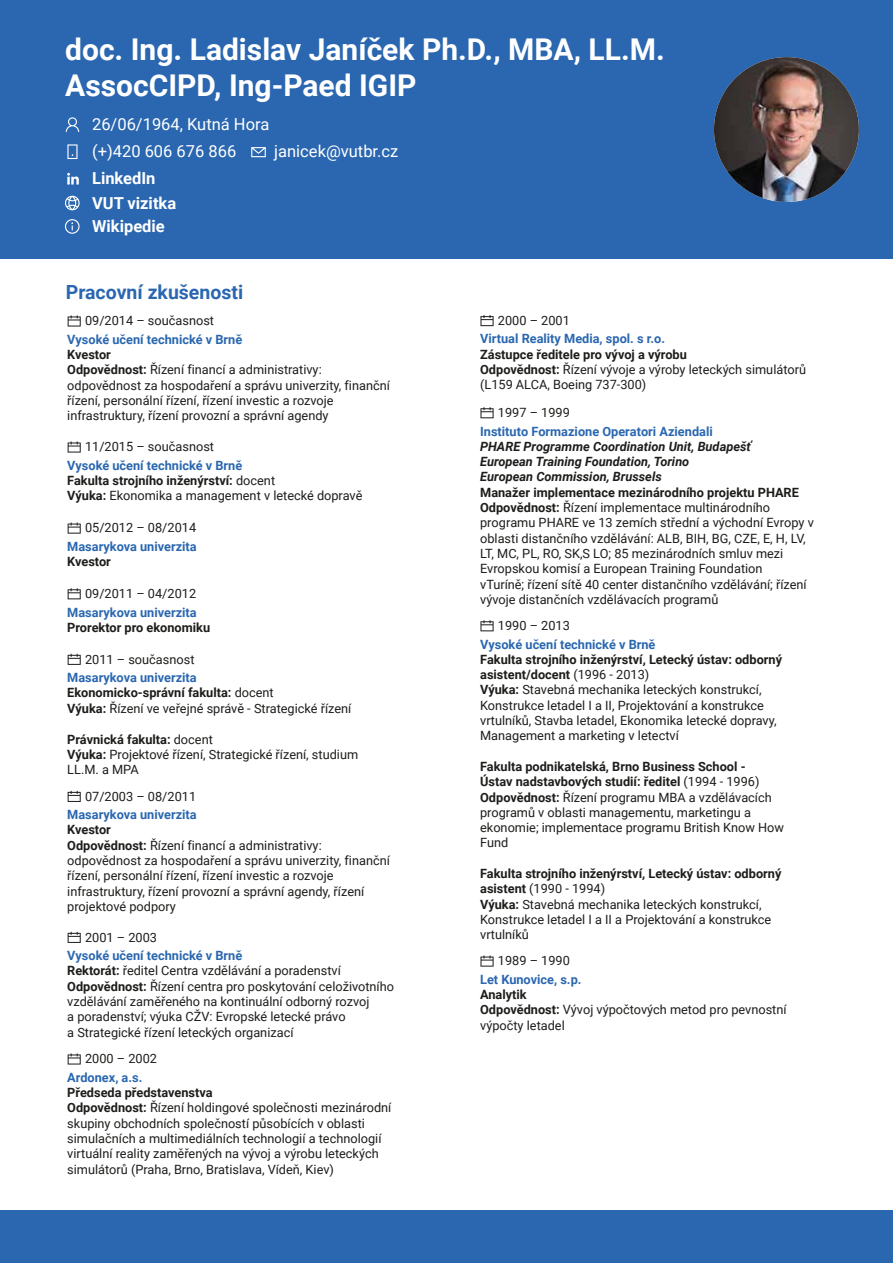
<style>
.page{position:relative;width:893px;height:1263px;background:#fff}
.page>*{position:absolute;margin:0;border:0;box-sizing:border-box;transform-origin:0 0}
.t1{font:700 30px/36px "Roboto";color:#fff}
.t2{font:700 19.5px "Roboto";color:#2a67b0}
.t3{font:16.5px/26.7px "Roboto";color:#fff}
.t4{font:700 16.5px/24.8px "Roboto";color:#fff}
.t5{font:12.75px/15.3px "Roboto";color:#1d1d1b}
.t6{font:700 12.75px "Roboto";color:#2a67b0}
.t7{font:italic 700 12.75px/15.3px "Roboto";color:#1d1d1b}
.t8{font:700 12.75px "Roboto";color:#1d1d1b}
.s1{font-weight:700}
.s2{font-weight:700;color:#2a67b0}
</style>
<div class="page">
<div style="left:0;top:0;width:893px;height:259px;background:#2a67b0"></div>
<svg style="left:65px;top:219px;width:15px;height:15px"></svg>
<img style="left:714px;top:57px;width:145px;height:145px">
<svg style="left:66px;top:117px;width:13px;height:15px"></svg>
<svg style="left:67px;top:144px;width:11px;height:15px"></svg>
<svg style="left:251px;top:147px;width:15px;height:10px"></svg>
<svg style="left:65px;top:196px;width:15px;height:14px"></svg>
<svg style="left:480px;top:620px;width:14px;height:11px"></svg>
<svg style="left:68px;top:932px;width:13px;height:11px"></svg>
<svg style="left:68px;top:315px;width:13px;height:12px"></svg>
<svg style="left:68px;top:441px;width:13px;height:12px"></svg>
<svg style="left:68px;top:791px;width:13px;height:11px"></svg>
<svg style="left:68px;top:522px;width:13px;height:12px"></svg>
<svg style="left:68px;top:588px;width:13px;height:11px"></svg>
<svg style="left:67px;top:173px;width:12px;height:12px"></svg>
<svg style="left:68px;top:654px;width:13px;height:11px"></svg>
<svg style="left:68px;top:1053px;width:13px;height:11px"></svg>
<svg style="left:480px;top:315px;width:14px;height:11px"></svg>
<svg style="left:480px;top:407px;width:14px;height:11px"></svg>
<svg style="left:480px;top:955px;width:14px;height:12px"></svg>
<div style="left:0;top:1210px;width:893px;height:53px;background:#2a67b0"></div>
<h1 class="t1" style="left:65px;top:30px;width:601px">doc. Ing. Ladislav Janíček Ph.D., MBA, LL.M.<br>AssocCIPD, Ing-Paed IGIP</h1>
<p class="t3" style="left:92px;top:111px;width:179px">26/06/1964, Kutná Hora (+)420 606 676 866</p>
<p class="t3" style="left:274px;top:137px;width:126px">janicek@vutbr.cz</p>
<p class="t4" style="left:92px;top:165px;width:86px">LinkedIn<br>VUT vizitka</p>
<p class="t4" style="left:92px;top:213px;width:74px">Wikipedie</p>
<h2 class="t2" style="left:66px;top:278px;width:179px">Pracovní zkušenosti</h2>
<p class="t5" style="left:85px;top:313px;width:131px">09/2014 – současnost</p>
<p class="t6" style="left:67px;top:330px;width:177px">Vysoké učení technické v Brně</p>
<p class="t5" style="left:67px;top:346px;width:324px"><span class="s1">Kvestor<br>Odpovědnost:</span> Řízení financí a administrativy: odpovědnost za hospodaření a správu univerzity, finanční řízení, personální řízení, řízení investic a rozvoje infrastruktury, řízení provozní a správní agendy</p>
<p class="t5" style="left:85px;top:439px;width:131px">11/2015 – současnost</p>
<p class="t5" style="left:67px;top:457px;width:297px"><span class="s2">Vysoké učení technické v Brně<br></span><span class="s1">Fakulta strojního inženýrství:</span> docent<br><span class="s1">Výuka:</span> Ekonomika a management v letecké dopravě</p>
<p class="t5" style="left:85px;top:520px;width:113px">05/2012 – 08/2014</p>
<p class="t6" style="left:67px;top:537px;width:131px">Masarykova univerzita</p>
<p class="t8" style="left:67px;top:553px;width:45px">Kvestor</p>
<p class="t5" style="left:85px;top:585px;width:113px">09/2011 – 04/2012</p>
<p class="t6" style="left:67px;top:603px;width:131px">Masarykova univerzita</p>
<p class="t8" style="left:67px;top:618px;width:144px">Prorektor pro ekonomiku</p>
<p class="t5" style="left:85px;top:651px;width:111px">2011 – současnost</p>
<p class="t5" style="left:67px;top:669px;width:286px"><span class="s2">Masarykova univerzita<br></span><span class="s1">Ekonomicko-správní fakulta:</span> docent<br><span class="s1">Výuka:</span> Řízení ve veřejné správě - Strategické řízení</p>
<p class="t5" style="left:67px;top:731px;width:292px"><span class="s1">Právnická fakulta:</span> docent<br><span class="s1">Výuka:</span> Projektové řízení, Strategické řízení, studium<br>LL.M. a MPA</p>
<p class="t5" style="left:85px;top:788px;width:113px">07/2003 – 08/2011</p>
<p class="t6" style="left:67px;top:806px;width:131px">Masarykova univerzita</p>
<p class="t5" style="left:67px;top:822px;width:324px"><span class="s1">Kvestor<br>Odpovědnost:</span> Řízení financí a administrativy: odpovědnost za hospodaření a správu univerzity, finanční řízení, personální řízení, řízení investic a rozvoje infrastruktury, řízení provozní a správní agendy, řízení projektové podpory</p>
<p class="t5" style="left:85px;top:929px;width:73px">2001 – 2003</p>
<p class="t5" style="left:67px;top:947px;width:328px"><span class="s2">Vysoké učení technické v Brně<br></span><span class="s1">Rektorát:</span> ředitel Centra vzdělávání a poradenství <span class="s1">Odpovědnost:</span> Řízení centra pro poskytování celoživotního vzdělávání zaměřeného na kontinuální odborný rozvoj<br>a poradenství; výuka CŽV: Evropské letecké právo<br>a Strategické řízení leteckých organizací</p>
<p class="t5" style="left:85px;top:1051px;width:73px">2000 – 2002</p>
<p class="t6" style="left:67px;top:1068px;width:77px">Ardonex, a.s.</p>
<p class="t5" style="left:67px;top:1084px;width:326px"><span class="s1">Předseda představenstva<br>Odpovědnost:</span> Řízení holdingové společnosti mezinárodní skupiny obchodních společností působících v oblasti simulačních a multimediálních technologií a technologií virtuální reality zaměřených na vývoj a výrobu leteckých simulátorů (Praha, Brno, Bratislava, Vídeň, Kiev)</p>
<p class="t5" style="left:498px;top:312px;width:73px">2000 – 2001</p>
<p class="t6" style="left:480px;top:330px;width:186px">Virtual Reality Media, spol. s r.o.</p>
<p class="t5" style="left:480px;top:346px;width:327px"><span class="s1">Zástupce ředitele pro vývoj a výrobu<br>Odpovědnost:</span> Řízení vývoje a výroby leteckých simulátorů (L159 ALCA, Boeing 737-300)</p>
<p class="t5" style="left:498px;top:404px;width:73px">1997 – 1999</p>
<p class="t6" style="left:480px;top:422px;width:234px">Instituto Formazione Operatori Aziendali</p>
<p class="t7" style="left:480px;top:438px;width:272px">PHARE Programme Coordination Unit, Budapešť<br>European Training Foundation, Torino<br>European Commission, Brussels</p>
<p class="t5" style="left:480px;top:484px;width:335px"><span class="s1">Manažer implementace mezinárodního projektu PHARE Odpovědnost:</span> Řízení implementace multinárodního programu PHARE ve 13 zemích střední a východní Evropy v oblasti distančního vzdělávání: ALB, BIH, BG, CZE, E, H, LV, LT, MC, PL, RO, SK,S LO; 85 mezinárodních smluv mezi Evropskou komisí a European Training Foundation<br>vTuríně; řízení sítě 40 center distančního vzdělávání; řízení vývoje distančních vzdělávacích programů</p>
<p class="t5" style="left:498px;top:617px;width:73px">1990 – 2013</p>
<p class="t6" style="left:480px;top:635px;width:177px">Vysoké učení technické v Brně</p>
<p class="t5" style="left:480px;top:651px;width:303px"><span class="s1">Fakulta strojního inženýrství, Letecký ústav: odborný asistent/docent</span> (1996 - 2013)<br><span class="s1">Výuka:</span> Stavebná mechanika leteckých konstrukcí, Konstrukce letadel I a II, Projektování a konstrukce vrtulníků, Stavba letadel, Ekonomika letecké dopravy, Management a marketing v letectví</p>
<p class="t5" style="left:480px;top:758px;width:305px"><span class="s1">Fakulta podnikatelská, Brno Business School -<br>Ústav nadstavbových studií: ředitel</span> (1994 - 1996)<br><span class="s1">Odpovědnost:</span> Řízení programu MBA a vzdělávacích programů v oblasti managementu, marketingu a ekonomie; implementace programu British Know How Fund</p>
<p class="t5" style="left:480px;top:865px;width:303px"><span class="s1">Fakulta strojního inženýrství, Letecký ústav: odborný asistent</span> (1990 - 1994)<br><span class="s1">Výuka:</span> Stavebná mechanika leteckých konstrukcí, Konstrukce letadel I a II a Projektování a konstrukce vrtulníků</p>
<p class="t5" style="left:498px;top:953px;width:73px">1989 – 1990</p>
<p class="t6" style="left:480px;top:970px;width:103px">Let Kunovice, s.p.</p>
<p class="t5" style="left:480px;top:986px;width:308px"><span class="s1">Analytik<br>Odpovědnost:</span> Vývoj výpočtových metod pro pevnostní výpočty letadel</p>
</div>
